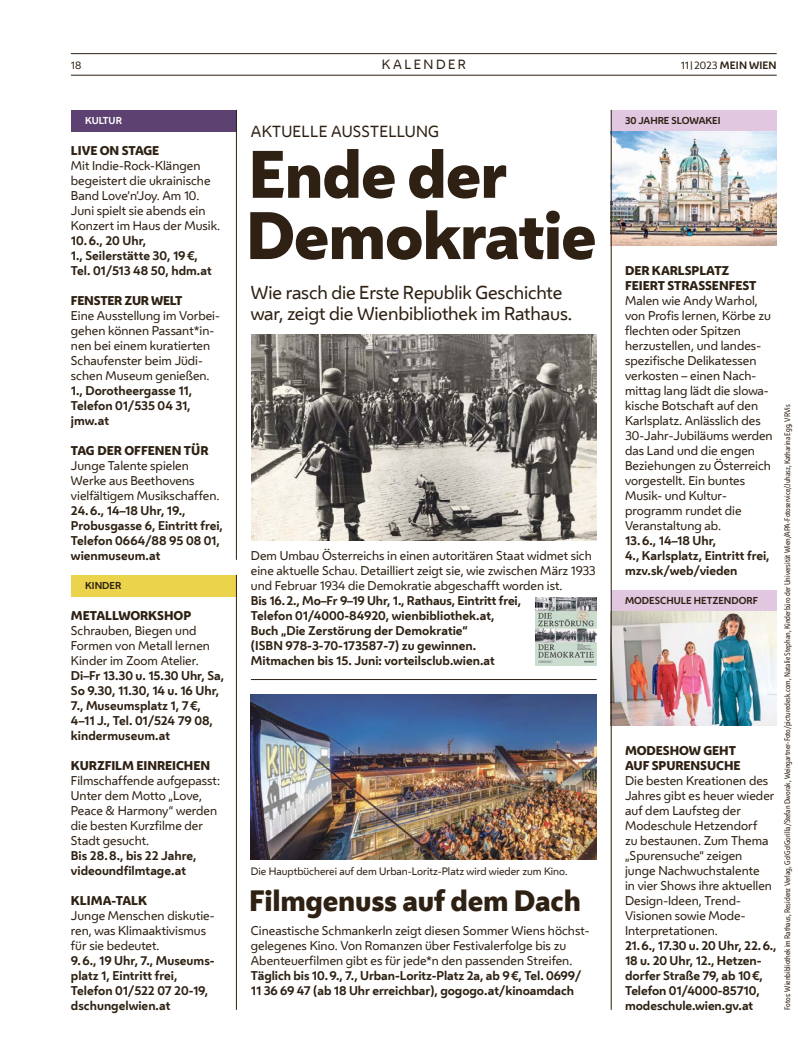
<style>
.page{position:relative;width:798px;height:1063px;background:#fff}
.page>*{position:absolute;margin:0;border:0;box-sizing:border-box;transform-origin:0 0}
.HL_Header_45pt{font:800 62.5px/61.2px "Wiener Melange";letter-spacing:-.02em;color:#2e2113}
.HL_Header_18pt{font:800 27.5px "Wiener Melange";letter-spacing:-.01em;color:#2e2113}
.HL_VS_14pt{font:17.5px/21px "Wiener Melange";letter-spacing:-.01em;color:#2e2113}
.HL_Vorzeile_12pt{font:15px "Wiener Melange";letter-spacing:.015em;color:#2e2113}
.t1{font:12.5px "Wiener Melange";color:#2e2113}
.FT_FT{font:11.88px/15px "Wiener Melange";color:#2e2113}
.FT_FT-2{font:700 11.88px/15px "Wiener Melange";color:#2e2113}
.Spalte_Infobox_Spalte_Header{font:800 11.88px/15px "Wiener Melange";letter-spacing:-.005em;color:#2e2113}
.FT_Bildunterschrift{font:10px "Wiener Melange";color:#2e2113}
.t2{font:700 10px "Wiener Melange";letter-spacing:.01em;color:#2e2113}
.Spalte_Infobox_Spalte_Markerl{font:700 9.38px "Wiener Melange";color:#2e2113}
.Spalte_Infobox_Spalte_Markerl-2{font:700 9.38px "Wiener Melange";color:#fff}
.t3{font:7.5px "Wiener Melange Cd";color:#2e2113}
.s1{font-weight:400}
.s2{font-weight:400;font-size:7.5px}
</style>
<div class="page">
<hr style="left:71px;top:75px;width:705px;height:1px;background:#2e2113">
<hr style="left:71px;top:53px;width:705px;height:1px;background:#2e2113">
<div style="left:71px;top:110px;width:166px;height:22px;background:#5d4271"></div>
<img style="left:251px;top:695px;width:345px;height:165px">
<hr style="left:251px;top:679px;width:345px;height:1px;background:#2e2113">
<div style="left:610px;top:110px;width:166px;height:22px;background:#e2c7e1"></div>
<div style="left:610px;top:590px;width:166px;height:22px;background:#e2c7e1"></div>
<div style="left:71px;top:575px;width:166px;height:22px;background:#ebd34b"></div>
<hr style="left:236px;top:110px;width:1px;height:450px;background:#2e2113">
<hr style="left:236px;top:575px;width:1px;height:435px;background:#2e2113">
<img style="left:611px;top:611px;width:165px;height:114px">
<img style="left:611px;top:132px;width:165px;height:114px">
<img style="left:251px;top:335px;width:345px;height:205px">
<hr style="left:610px;top:110px;width:1px;height:900px;background:#2e2113">
<img style="left:535px;top:597px;width:61px;height:69px">
<p class="FT_Bildunterschrift" style="left:71px;top:58px;width:12px">18</p>
<p class="t1" style="left:381px;top:55px;width:23px">Kalender</p>
<p class="t2" style="left:680px;top:57px;width:97px"><span class="s1">11</span> <span class="s2">|</span><span class="s1">2023</span> MEIN WIEN</p>
<p class="Spalte_Infobox_Spalte_Markerl-2" style="left:85px;top:113px;width:38px">KULTUR</p>
<h1 class="Spalte_Infobox_Spalte_Header" style="left:71px;top:143px;width:90px">LIVE ON STAGE</h1>
<p class="FT_FT" style="left:71px;top:157px;width:151px">Mit Indie-Rock-Klängen begeistert die ukrainische<br>Band Love’n’Joy. Am 10.<br>Juni spielt sie abends ein<br>Konzert im Haus der Musik.</p>
<p class="FT_FT-2" style="left:71px;top:232px;width:77px">10.6., 20 Uhr,</p>
<p class="FT_FT-2" style="left:71px;top:247px;width:128px">1., Seilerstätte 30, 19€,</p>
<p class="FT_FT-2" style="left:71px;top:262px;width:142px">Tel. 01/513 48 50, hdm.at</p>
<h1 class="Spalte_Infobox_Spalte_Header" style="left:71px;top:293px;width:113px">FENSTER ZUR WELT</h1>
<p class="FT_FT" style="left:71px;top:307px;width:150px">Eine Ausstellung im Vorbei&shy;gehen können Passant*in&shy;nen bei einem kuratierten<br>Schaufenster beim Jüdi&shy;schen Museum genießen.</p>
<p class="FT_FT-2" style="left:71px;top:382px;width:123px">1., Dorotheergasse 11,<br>Telefon 01/535 04 31,</p>
<p class="FT_FT-2" style="left:71px;top:412px;width:40px">jmw.at</p>
<h1 class="Spalte_Infobox_Spalte_Header" style="left:71px;top:443px;width:139px">TAG DER OFFENEN TÜR</h1>
<p class="FT_FT" style="left:71px;top:457px;width:150px">Junge Talente spielen<br>Werke aus Beethovens vielfältigem Musikschaffen.</p>
<p class="FT_FT-2" style="left:71px;top:502px;width:153px">24.6., 14–18 Uhr, 19.,<br>Probusgasse 6, Eintritt frei,<br>Telefon 0664/88 95 08 01, wienmuseum.at</p>
<p class="Spalte_Infobox_Spalte_Markerl" style="left:85px;top:578px;width:38px">KINDER</p>
<h1 class="Spalte_Infobox_Spalte_Header" style="left:71px;top:608px;width:122px">METALLWORKSHOP</h1>
<p class="FT_FT" style="left:71px;top:622px;width:140px">Schrauben, Biegen und<br>Formen von Metall lernen<br>Kinder im Zoom Atelier.</p>
<p class="FT_FT-2" style="left:71px;top:667px;width:155px">Di–Fr 13.30 u. 15.30 Uhr, Sa,<br>So 9.30, 11.30, 14 u. 16 Uhr,</p>
<p class="FT_FT-2" style="left:71px;top:697px;width:143px">7., Museumsplatz 1, 7€,<br>4–11 J., Tel. 01/524 79 08, kindermuseum.at</p>
<h1 class="Spalte_Infobox_Spalte_Header" style="left:71px;top:758px;width:141px">KURZFILM EINREICHEN</h1>
<p class="FT_FT" style="left:71px;top:772px;width:151px">Filmschaffende aufgepasst:<br>Unter dem Motto „Love,<br>Peace &amp; Harmony“ werden die besten Kurzfilme der<br>Stadt gesucht.</p>
<p class="FT_FT-2" style="left:71px;top:847px;width:127px">Bis 28.8., bis 22 Jahre, videoundfilmtage.at</p>
<h1 class="Spalte_Infobox_Spalte_Header" style="left:71px;top:893px;width:78px">KLIMA-TALK</h1>
<p class="FT_FT" style="left:71px;top:907px;width:144px">Junge Menschen diskutie&shy;ren, was Klimaaktivismus für sie bedeutet.</p>
<p class="FT_FT-2" style="left:71px;top:952px;width:145px">9.6., 19 Uhr, 7., Museums&shy;platz 1, Eintritt frei,</p>
<p class="FT_FT-2" style="left:71px;top:982px;width:139px">Telefon 01/522 07 20-19, dschungelwien.at</p>
<p class="HL_Vorzeile_12pt" style="left:251px;top:119px;width:190px">AKTUELLE AUSSTELLUNG</p>
<h1 class="HL_Header_45pt" style="left:246px;top:144px;width:352px">Ende der<br>Demokratie</h1>
<p class="HL_VS_14pt" style="left:251px;top:282px;width:323px">Wie rasch die Erste Republik Geschichte war, zeigt die Wienbibliothek im Rathaus.</p>
<p class="FT_FT" style="left:251px;top:547px;width:346px">Dem Umbau Österreichs in einen autoritären Staat widmet sich eine aktuelle Schau. Detailliert zeigt sie, wie zwischen März 1933 und Februar 1934 die Demokratie abgeschafft worden ist.</p>
<p class="FT_FT-2" style="left:251px;top:592px;width:271px">Bis 16.2., Mo–Fr 9–19 Uhr, 1., Rathaus, Eintritt frei, Telefon 01/4000-84920, wienbibliothek.at, Buch „Die Zerstörung der Demokratie“<br>(ISBN 978-3-70-173587-7) zu gewinnen.<br>Mitmachen bis 15. Juni: vorteilsclub.wien.at</p>
<p class="FT_Bildunterschrift" style="left:251px;top:864px;width:318px">Die Hauptbücherei auf dem Urban-Loritz-Platz wird wieder zum Kino.</p>
<h1 class="HL_Header_18pt" style="left:249px;top:882px;width:333px">Filmgenuss auf dem Dach</h1>
<p class="FT_FT" style="left:251px;top:922px;width:340px">Cineastische Schmankerln zeigt diesen Sommer Wiens höchst&shy;gelegenes Kino. Von Romanzen über Festivalerfolge bis zu<br>Abenteuerfilmen gibt es für jede*n den passenden Streifen.</p>
<p class="FT_FT-2" style="left:251px;top:967px;width:332px">Täglich bis 10.9., 7., Urban-Loritz-Platz 2a, ab 9€, Tel. 0699/</p>
<p class="FT_FT-2" style="left:251px;top:982px;width:325px">11 36 69 47 (ab 18 Uhr erreichbar), gogogo.at/kinoamdach</p>
<p class="Spalte_Infobox_Spalte_Markerl" style="left:625px;top:113px;width:97px">30 JAHRE SLOWAKEI</p>
<h1 class="Spalte_Infobox_Spalte_Header" style="left:625px;top:263px;width:133px">DER KARLSPLATZ<br>FEIERT STRASSENFEST</h1>
<p class="FT_FT" style="left:625px;top:292px;width:149px">Malen wie Andy Warhol, von Profis lernen, Körbe zu flechten oder Spitzen herzustellen, und landes&shy;spezifische Delikatessen verkosten – einen Nach&shy;mittag lang lädt die slowa&shy;kische Botschaft auf den<br>Karlsplatz. Anlässlich des<br>30-Jahr-Jubiläums werden das Land und die engen<br>Beziehungen zu Österreich vorgestellt. Ein buntes<br>Musik- und Kultur&shy;programm rundet die<br>Veranstaltung ab.</p>
<p class="FT_FT-2" style="left:625px;top:532px;width:93px">13.6., 14–18 Uhr,</p>
<p class="FT_FT-2" style="left:625px;top:547px;width:146px">4., Karlsplatz, Eintritt frei,</p>
<p class="FT_FT-2" style="left:625px;top:562px;width:114px">mzv.sk/web/vieden</p>
<p class="Spalte_Infobox_Spalte_Markerl" style="left:625px;top:593px;width:134px">MODESCHULE HETZENDORF</p>
<h1 class="Spalte_Infobox_Spalte_Header" style="left:625px;top:743px;width:117px">MODESHOW GEHT<br>AUF SPURENSUCHE</h1>
<p class="FT_FT" style="left:625px;top:772px;width:151px">Die besten Kreationen des<br>Jahres gibt es heuer wieder auf dem Laufsteg der<br>Modeschule Hetzendorf<br>zu bestaunen. Zum Thema „Spurensuche“ zeigen junge Nachwuchstalente<br>in vier Shows ihre aktuellen<br>Design-Ideen, Trend-<br>Visionen sowie Mode-<br>Interpretationen.</p>
<p class="FT_FT-2" style="left:625px;top:937px;width:153px">21.6., 17.30 u. 20 Uhr, 22.6.,<br>18 u. 20 Uhr, 12., Hetzen&shy;dorfer Straße 79, ab 10€,<br>Telefon 01/4000-85710, modeschule.wien.gv.at</p>
<p class="t3" style="left:782px;top:1010px;width:607px;rotate:-90deg">Fotos: Wienbibliothek im Rathaus, Residenz Verlag, Go!Go!Gorilla/Stefan Dworak, Weingartner-Foto/picturedesk.com, Natalie Stephan, Kinderbüro der Universität Wien/APA-Fotoservice/Juhasz, Katharina Egg, VRVis</p>
</div>
